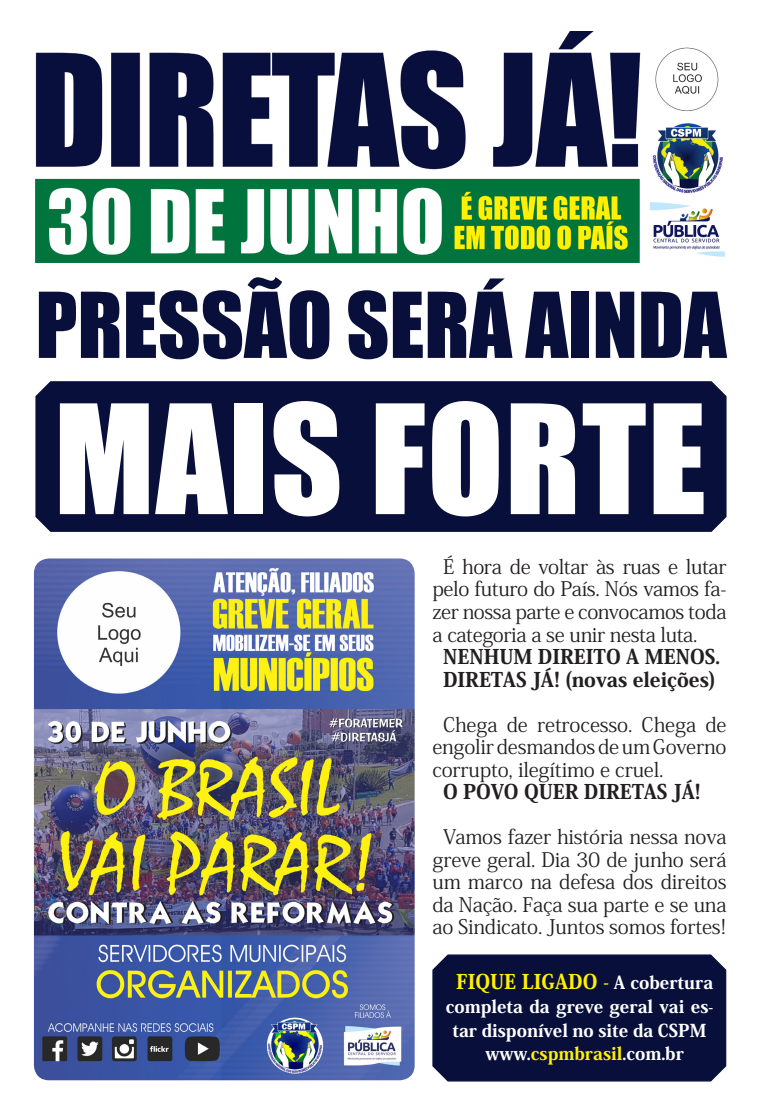
<style>
.page{position:relative;width:762px;height:1117px;background:#fff}
.page>*{position:absolute;margin:0;border:0;box-sizing:border-box;transform-origin:0 0}
.t1{font:140px "Impact";letter-spacing:.01em;color:#fff}
.t2{font:83.75px "Impact";color:#080f3b}
.Estilo_de_parágrafo{font:20px/22.5px "Koz Min Pro";letter-spacing:-.01em;color:#231f20}
.Estilo_de_parágrafo-2{font:800 20px "Koz Min Pro";color:#231f20}
.Estilo_de_parágrafo-3{font:800 20px "Koz Min Pro";color:#fff101}
.Estilo_de_parágrafo-4{font:800 17.5px "Koz Min Pro";color:#fff}
.s1{font-size:20px;color:#fff101}
.s2{color:#fff101}
</style>
<div class="page">
<div style="left:35px;top:381px;width:691px;height:150px;background:#080f3b"></div>
<div style="left:432px;top:954px;width:295px;height:127px;background:#080f3b"></div>
<img style="left:35px;top:31px;width:690px;height:231px">
<img style="left:34px;top:558px;width:381px;height:521px">
<p class="t2" style="left:35px;top:260px;width:693px">PRESSÃO SERÁ AINDA</p>
<p class="t1" style="left:54px;top:350px;width:653px">MAIS FORTE</p>
<p class="Estilo_de_parágrafo" style="left:443px;top:554px;width:285px">É hora de voltar às ruas e lutar</p>
<p class="Estilo_de_parágrafo" style="left:432px;top:599px;width:296px">zer nossa parte e convocamos toda</p>
<p class="Estilo_de_parágrafo" style="left:432px;top:577px;width:296px">pelo futuro do País. Nós vamos fa-</p>
<p class="Estilo_de_parágrafo" style="left:432px;top:622px;width:266px">a categoria a se unir nesta luta.</p>
<p class="Estilo_de_parágrafo-2" style="left:443px;top:641px;width:278px">NENHUM DIREITO A MENOS.</p>
<p class="Estilo_de_parágrafo-2" style="left:443px;top:664px;width:274px">DIRETAS JÁ! (novas eleições(</p>
<p class="Estilo_de_parágrafo" style="left:705px;top:712px;width:23px">de</p>
<p class="Estilo_de_parágrafo" style="left:432px;top:712px;width:296px;text-indent:11px">Chega engolirdesmandosdeumGoverno corrupto, ilegítimo e cruel.</p>
<p class="Estilo_de_parágrafo-2" style="left:443px;top:776px;width:259px">O POVO QUER DIRETAS JÁ!</p>
<p class="Estilo_de_parágrafo" style="left:432px;top:824px;width:296px;text-align:center">Vamos fazer história nessa nova greve geral. Dia 30 de junho será um marco na defesa dos direitos da Nação. Faça sua parte e se una ao Sindicato. Juntos somos fortes!</p>
<p class="Estilo_de_parágrafo" style="left:507px;top:712px;width:23px">de</p>
<p class="Estilo_de_parágrafo" style="left:641px;top:712px;width:56px">Chega</p>
<p class="Estilo_de_parágrafo" style="left:537px;top:712px;width:97px">retrocesso.</p>
<p class="Estilo_de_parágrafo-3" style="left:456px;top:966px;width:143px">FIQUE LIGADO</p>
<p class="Estilo_de_parágrafo-4" style="left:452px;top:1016px;width:256px">tar disponível no site da CSPM</p>
<p class="Estilo_de_parágrafo-4" style="left:603px;top:969px;width:111px">A<span class="s1">-</span> cobertura</p>
<p class="Estilo_de_parágrafo-4" style="left:446px;top:993px;width:269px">completa da greve geral vai es-</p>
<p class="Estilo_de_parágrafo-4" style="left:485px;top:1040px;width:200px">www.<span class="s2">cspmbrasil</span>.com.br</p>
</div>
